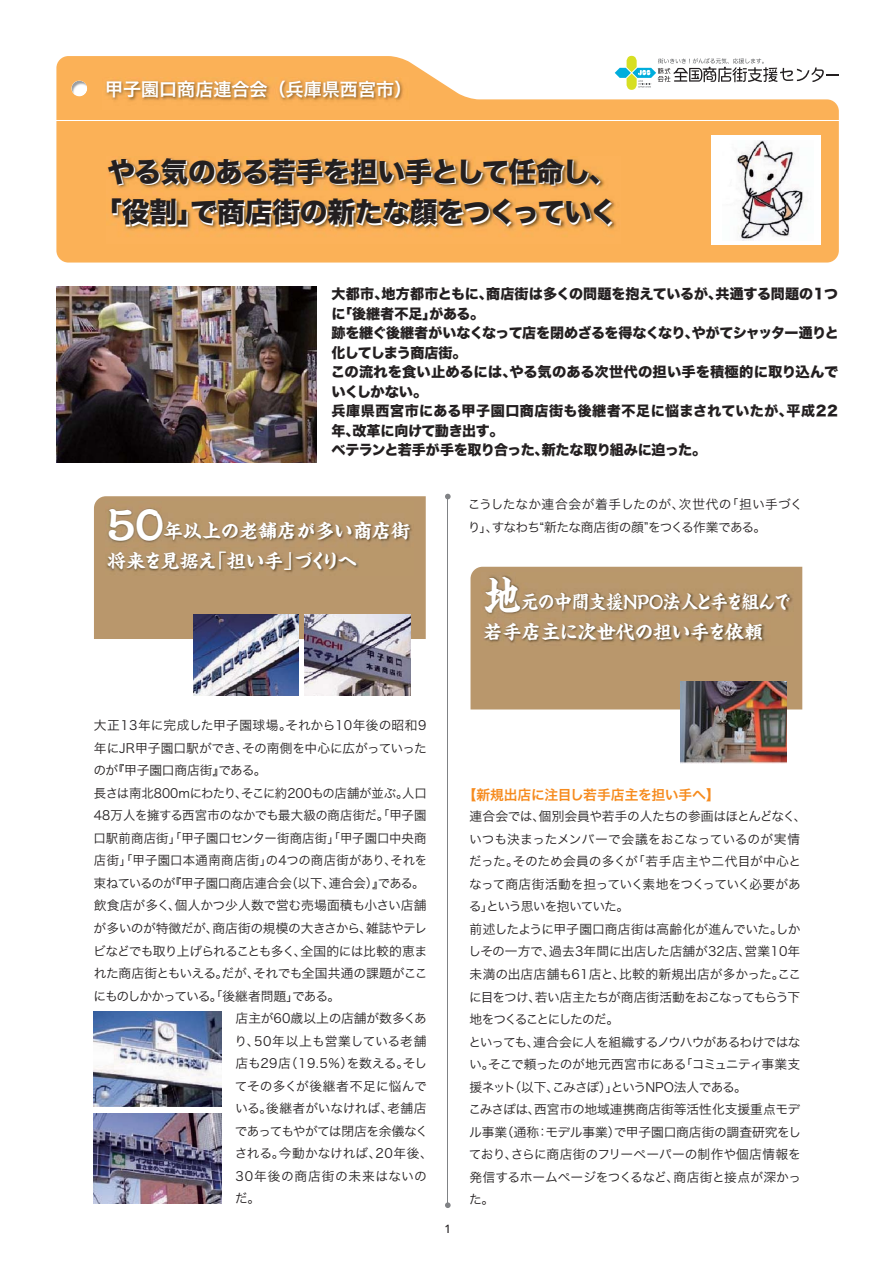
<style>
.page{position:relative;width:893px;height:1263px;background:#fff}
.page>*{position:absolute;margin:0;border:0;box-sizing:border-box;transform-origin:0 0}
.t1{font:27.6px/40.3px "Hira Kaku Std N W8 90 pv RKSJ H";letter-spacing:-.02em;color:#fff;text-align:center}
.t2{font:19.2px/29.8px "Kaisho MCBK1 Pro De Bold 90 pv RKSJ H";letter-spacing:-.015em;color:#fff;scale:.91 1}
.t3{font:19.2px/29.8px "Kaisho MCBK1 Pro De Bold 90 pv RKSJ H";letter-spacing:-.015em;color:#fff}
.t4{font:18px "Hira Kaku Pro W6 90 pv RKSJ H";color:#fff}
.t5{font:14.1px/19.5px "Hira Kaku Std N W8 90 pv RKSJ H";letter-spacing:-.005em;color:#231f20}
.t6{font:13.8px "Hira Kaku Pro W6 90 pv RKSJ H";letter-spacing:-.02em;color:#f68b1e}
.t7{font:12.75px/22.5px "Hira Kaku Pro W3 90 pv RKSJ H";letter-spacing:-.02em;color:#231f20}
.t8{font:12.75px "Hira Kaku Pro W3 90 pv RKSJ H";letter-spacing:.005em;color:#231f20}
.t9{font:12.75px "Hira Kaku Pro W3 90 pv RKSJ H";letter-spacing:.01em;color:#231f20}
.t10{font:12.75px "Hira Kaku Pro W3 90 pv RKSJ H";letter-spacing:.035em;color:#231f20}
.t11{font:12.75px "Hira Kaku Pro W3 90 pv RKSJ H";letter-spacing:-.055em;color:#231f20}
.t12{font:12.75px "Hira Kaku Pro W3 90 pv RKSJ H";letter-spacing:-.04em;color:#231f20}
.t13{font:12.75px "Hira Kaku Pro W3 90 pv RKSJ H";letter-spacing:-.085em;color:#231f20}
.t14{font:12.75px "Hira Kaku Pro W3 90 pv RKSJ H";letter-spacing:-.05em;color:#231f20}
.t15{font:12.75px "Hira Kaku Pro W3 90 pv RKSJ H";letter-spacing:.015em;color:#231f20}
.t16{font:12.75px "Hira Kaku Pro W3 90 pv RKSJ H";letter-spacing:.045em;color:#231f20}
.t17{font:500 11.7px "Avenir";color:#231f20}
.s1{font-size:41.4px}
</style>
<div class="page">
<svg style="left:56px;top:56px;width:783px;height:207px;fill:#fbb157"></svg>
<img style="left:72px;top:81px;width:5px;height:15px">
<img style="left:72px;top:81px;width:15px;height:15px;border-radius:50%">
<img style="left:102px;top:78px;width:307px;height:31px">
<hr style="left:34px;top:120px;width:815px;height:1px;background:#fff">
<div style="left:711px;top:135px;width:110px;height:110px;background:#fff"></div>
<img style="left:736px;top:140px;width:68px;height:100px">
<img style="left:57px;top:287px;width:259px;height:176px">
<div style="left:94px;top:496px;width:332px;height:143px;background:#b9976c"></div>
<img style="left:105px;top:502px;width:309px;height:73px">
<img style="left:193px;top:614px;width:106px;height:82px">
<img style="left:305px;top:614px;width:105px;height:82px">
<div style="left:470px;top:567px;width:332px;height:143px;background:#b9976c"></div>
<img style="left:482px;top:572px;width:311px;height:74px">
<hr style="left:448px;top:497px;width:1px;height:708px;background:#808285">
<svg style="left:445px;top:1202px;width:6px;height:6px"></svg>
<svg style="left:445px;top:494px;width:6px;height:5px"></svg>
<img style="left:93px;top:1011px;width:129px;height:95px">
<img style="left:93px;top:1113px;width:129px;height:91px">
<img style="left:107px;top:156px;width:514px;height:88px">
<img style="left:681px;top:682px;width:105px;height:81px">
<h3 class="t4" style="left:105px;top:83px;width:309px">甲子園口商店連合会（兵庫県西宮市）</h3>
<h1 class="t1" style="left:95px;top:156px;width:524px">やる気のある若手を担い手として任命し、「役割」で商店街の新たな顔をつくっていく</h1>
<p class="t5" style="left:331px;top:286px;width:509px">大都市、地方都市ともに、商店街は多くの問題を抱えているが、共通する問題の1つに「後継者不足」がある。<br>跡を継ぐ後継者がいなくなって店を閉めざるを得なくなり、やがてシャッター通りと化してしまう商店街。<br>この流れを食い止めるには、やる気のある次世代の担い手を積極的に取り込んでいくしかない。<br>兵庫県西宮市にある甲子園口商店街も後継者不足に悩まされていたが、平成22年、改革に向けて動き出す。<br>ベテランと若手が手を取り合った、新たな取り組みに迫った。</p>
<h2 class="t3" style="left:107px;top:519px;width:305px"><span class="s1">50</span>年以上の老舗店が多い商店街将来を見据え「担い手」づくりへ</h2>
<p class="t7" style="left:468px;top:495px;width:337px">こうしたなか連合会が着手したのが、次世代の「担い手づくり」、すなわち“新たな商店街の顔”をつくる作業である。</p>
<h2 class="t2" style="left:484px;top:589px;width:339px"><span class="s1">地</span>元の中間支援NPO法人と手を組んで若手店主に次世代の担い手を依頼</h2>
<p class="t10" style="left:94px;top:721px;width:334px">大正13年に完成した甲子園球場。それから10年後の昭和9</p>
<p class="t7" style="left:94px;top:738px;width:334px">年にJR甲子園口駅ができ、その南側を中心に広がっていった</p>
<p class="t7" style="left:94px;top:761px;width:175px">のが『甲子園口商店街』である。</p>
<p class="t7" style="left:94px;top:783px;width:334px">長さは南北800mにわたり、そこに約200もの店舗が並ぶ。人口</p>
<p class="t7" style="left:94px;top:806px;width:334px">48万人を擁する西宮市のなかでも最大級の商店街だ。「甲子園</p>
<p class="t8" style="left:94px;top:833px;width:334px">口駅前商店街」「甲子園口センター街商店街」「甲子園口中央商</p>
<p class="t9" style="left:94px;top:856px;width:335px">店街」「甲子園口本通南商店街」の4つの商店街があり、それを</p>
<p class="t7" style="left:94px;top:874px;width:332px">束ねているのが『甲子園口商店連合会（以下、連合会）』である。</p>
<p class="t7" style="left:94px;top:896px;width:334px">飲食店が多く、個人かつ少人数で営む売場面積も小さい店舗</p>
<p class="t7" style="left:94px;top:919px;width:335px">が多いのが特徴だが、商店街の規模の大きさから、雑誌やテレ</p>
<p class="t11" style="left:93px;top:946px;width:335px">ビなどでも取り上げられることも多く、全国的には比較的恵ま</p>
<p class="t12" style="left:94px;top:968px;width:335px">れた商店街ともいえる。だが、それでも全国共通の課題がここ</p>
<p class="t13" style="left:94px;top:991px;width:248px">にものしかかっている。「後継者問題」である。</p>
<p class="t7" style="left:235px;top:1009px;width:193px">店主が60歳以上の店舗が数多くあ</p>
<p class="t9" style="left:234px;top:1036px;width:193px">り、50年以上も営業している老舗</p>
<p class="t7" style="left:235px;top:1054px;width:193px">店も29店（19.5％）を数える。そし</p>
<p class="t15" style="left:235px;top:1081px;width:193px">てその多くが後継者不足に悩んで</p>
<p class="t7" style="left:235px;top:1099px;width:193px">いる。後継者がいなければ、老舗店</p>
<p class="t14" style="left:235px;top:1126px;width:195px">であってもやがては閉店を余儀なく</p>
<p class="t8" style="left:235px;top:1149px;width:199px">される。今動かなければ、20年後、</p>
<p class="t16" style="left:235px;top:1171px;width:193px">30年後の商店街の未来はないの</p>
<p class="t7" style="left:235px;top:1189px;width:27px">だ。</p>
<p class="t17" style="left:445px;top:1224px;width:8px">1</p>
<p class="t6" style="left:463px;top:789px;width:258px">【新規出店に注目し若手店主を担い手へ】</p>
<p class="t7" style="left:468px;top:807px;width:340px">連合会では、個別会員や若手の人たちの参画はほとんどなく、いつも決まったメンバーで会議をおこなっているのが実情だった。そのため会員の多くが「若手店主や二代目が中心となって商店街活動を担っていく素地をつくっていく必要がある」という思いを抱いていた。<br>前述したように甲子園口商店街は高齢化が進んでいた。しかしその一方で、過去3年間に出店した店舗が32店、営業10年未満の出店店舗も61店と、比較的新規出店が多かった。ここに目をつけ、若い店主たちが商店街活動をおこなってもらう下地をつくることにしたのだ。<br>といっても、連合会に人を組織するノウハウがあるわけではない。そこで頼ったのが地元西宮市にある「コミュニティ事業支援ネット（以下、こみさぽ）」というNPO法人である。<br>こみさぽは、西宮市の地域連携商店街等活性化支援重点モデル事業（通称：モデル事業）で甲子園口商店街の調査研究をしており、さらに商店街のフリーペーパーの制作や個店情報を発信するホームページをつくるなど、商店街と接点が深かった。</p>
</div>
